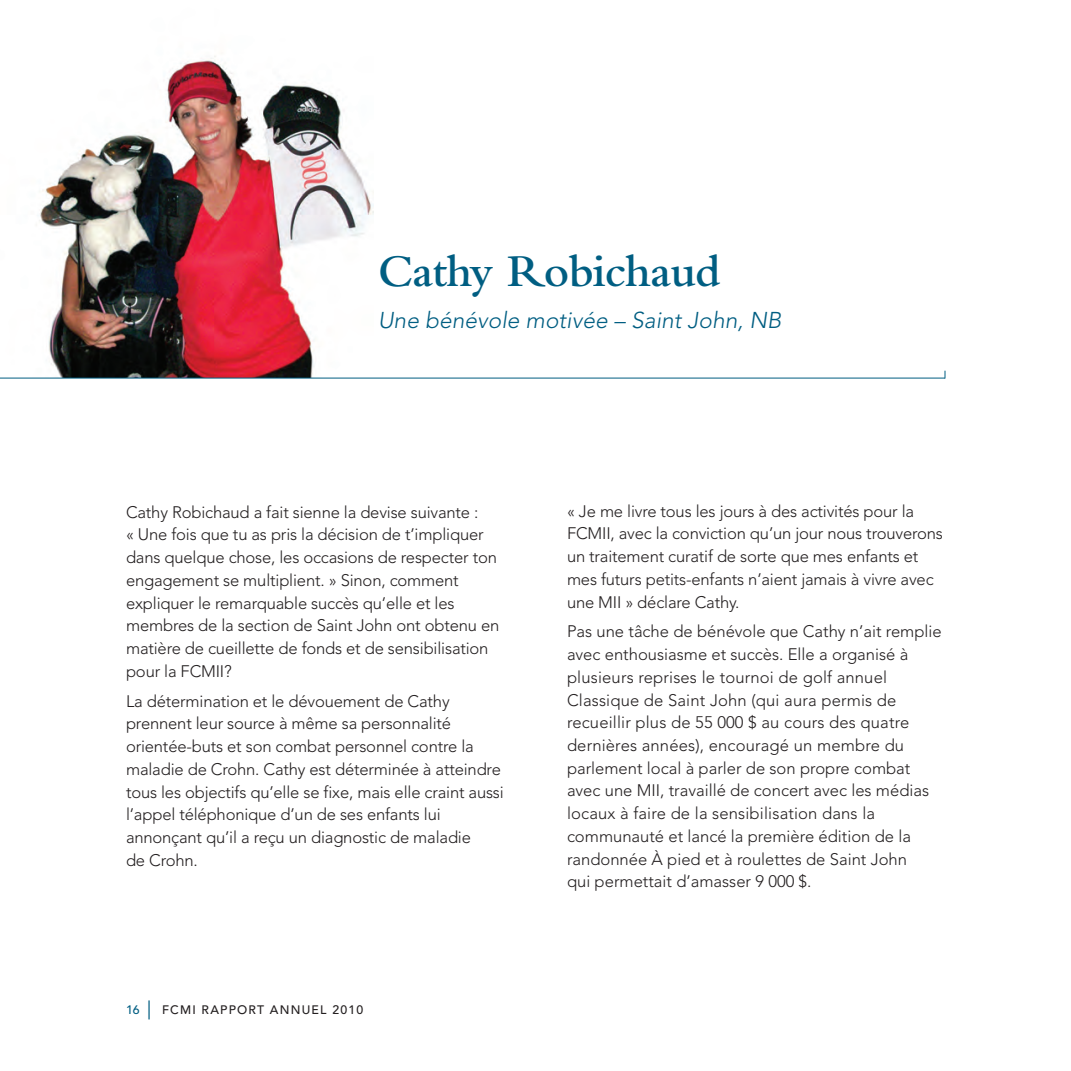
<style>
.page{position:relative;width:1071px;height:1071px;background:#fff}
.page>*{position:absolute;margin:0;border:0;box-sizing:border-box;transform-origin:0 0}
.t1{font:600 47.25px "Bembo";letter-spacing:-.015em;color:#005e82}
.t2{font:italic 300 22.75px "Avenir";letter-spacing:.005em;color:#005e82}
.t3{font:300 16.62px/22.8px "Avenir";letter-spacing:-.01em;color:#231f20}
.t4{font:500 12.25px "Avenir";letter-spacing:.1em;color:#231f20}
.s1{color:#005e82}
.s2{font-weight:300;font-size:24.5px;color:#005e82}
</style>
<div class="page">
<img style="left:0;top:56px;width:374px;height:322px">
<hr style="left:0;top:378px;width:945px;height:1px;background:#005e82">
<h1 class="t1" style="left:378px;top:255px;width:344px">Cathy Robichaud</h1>
<h2 class="t2" style="left:378px;top:311px;width:405px">Une bénévole motivée – Saint John, NB</h2>
<p class="t3" style="left:126px;top:502px;width:375px">Cathy Robichaud a fait sienne la devise suivante :<br>« Une fois que tu as pris la décision de t’impliquer dans quelque chose, les occasions de respecter ton engagement se multiplient. » Sinon, comment expliquer le remarquable succès qu’elle et les membres de la section de Saint John ont obtenu en matière de cueillette de fonds et de sensibilisation pour la FCMII?</p>
<p class="t3" style="left:126px;top:691px;width:379px">La détermination et le dévouement de Cathy prennent leur source à même sa personnalité orientée-buts et son combat personnel contre la maladie de Crohn. Cathy est déterminée à atteindre tous les objectifs qu’elle se fixe, mais elle craint aussi l’appel téléphonique d’un de ses enfants lui annonçant qu’il a reçu un diagnostic de maladie<br>de Crohn.</p>
<p class="t4" style="left:126px;top:1005px;width:239px"><span class="s1">16</span> <span class="s2">|</span> FCMI RAPPORT ANNUEL 2010</p>
<p class="t3" style="left:567px;top:501px;width:377px">« Je me livre tous les jours à des activités pour la FCMII, avec la conviction qu’un jour nous trouverons un traitement curatif de sorte que mes enfants et mes futurs petits-enfants n’aient jamais à vivre avec une MII » déclare Cathy.</p>
<p class="t3" style="left:567px;top:622px;width:376px">Pas une tâche de bénévole que Cathy n’ait remplie avec enthousiasme et succès. Elle a organisé à plusieurs reprises le tournoi de golf annuel Classique de Saint John (qui aura permis de recueillir plus de 55 000 $ au cours des quatre dernières années), encouragé un membre du parlement local à parler de son propre combat avec une MII, travaillé de concert avec les médias locaux à faire de la sensibilisation dans la communauté et lancé la première édition de la randonnée À pied et à roulettes de Saint John<br>qui permettait d’amasser 9 000 $.</p>
</div>
